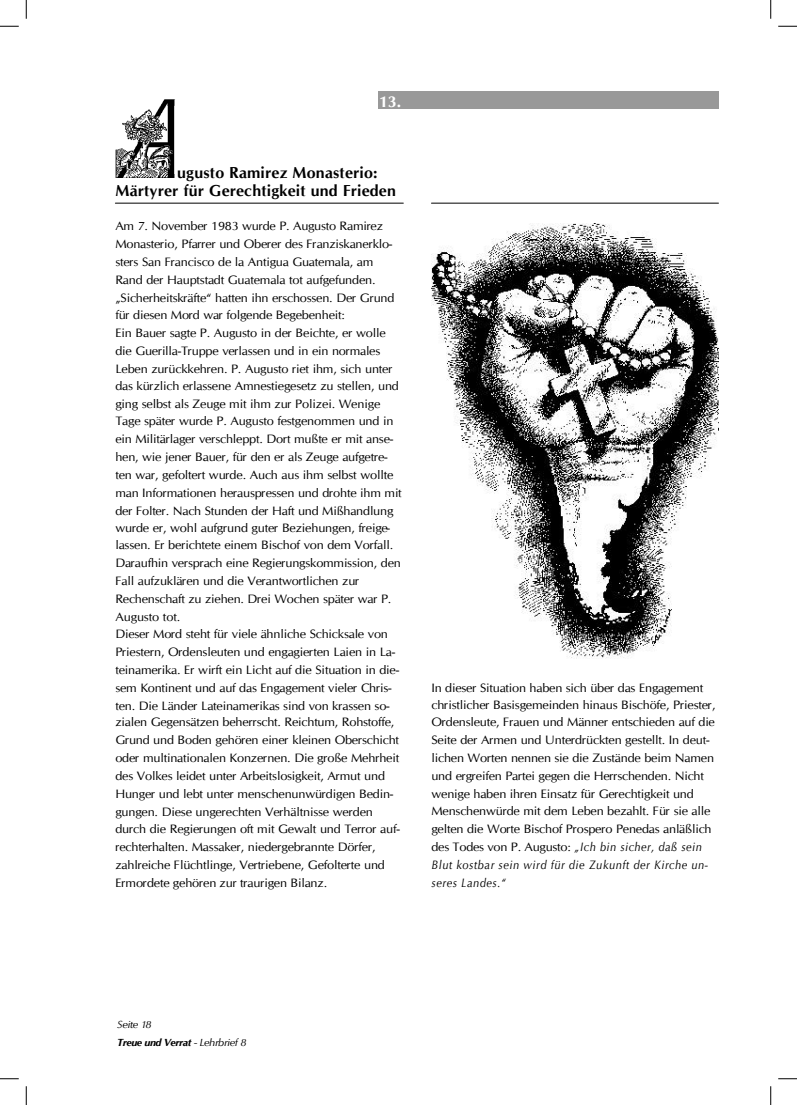
<style>
.page{position:relative;width:797px;height:1105px;background:#fff}
.page>*{position:absolute;margin:0;border:0;box-sizing:border-box;transform-origin:0 0}
.t1{font:700 16px/17.9px "CG Omega";letter-spacing:.01em;color:#000}
.t2{font:700 16px "CG Omega";color:#fff}
.t3{font:12.25px/17.8px "CG Omega";letter-spacing:-.02em;color:#000;scale:1.05 1}
.t4{font:italic 10.25px/17.8px "CG Omega";letter-spacing:-.04em;color:#000;scale:1.08 1}
.s1{font-style:italic}
.s2{font-weight:700}
</style>
<div class="page">
<div style="left:378px;top:91px;width:340px;height:17px;background:#999"></div>
<hr style="left:115px;top:203px;width:288px;height:1px;background:#000">
<hr style="left:431px;top:203px;width:287px;height:1px;background:#000">
<img style="left:115px;top:99px;width:60px;height:79px">
<img style="left:431px;top:224px;width:287px;height:435px">
<svg style="left:0;top:25px;width:19px;height:2px"></svg>
<svg style="left:778px;top:25px;width:19px;height:2px"></svg>
<svg style="left:0;top:1078px;width:19px;height:1px"></svg>
<svg style="left:778px;top:1078px;width:19px;height:1px"></svg>
<svg style="left:25px;top:0;width:2px;height:19px"></svg>
<svg style="left:25px;top:1086px;width:2px;height:19px"></svg>
<svg style="left:770px;top:0;width:1px;height:19px"></svg>
<svg style="left:770px;top:1086px;width:1px;height:19px"></svg>
<h1 class="t2" style="left:379px;top:92px;width:24px">13.</h1>
<h1 class="t1" style="left:115px;top:163px;width:282px;text-indent:62px">ugusto Ramirez Monasterio:<br>Märtyrer für Gerechtigkeit und Frieden</h1>
<p class="t3" style="left:115px;top:217px;width:274px">Am 7. November 1983 wurde P. Augusto Ramirez Monasterio, Pfarrer und Oberer des Franziskanerklo&shy;sters San Francisco de la Antigua Guatemala, am Rand der Hauptstadt Guatemala tot aufgefunden. „Sicherheitskräfte“ hatten ihn erschossen. Der Grund für diesen Mord war folgende Begebenheit:<br>Ein Bauer sagte P. Augusto in der Beichte, er wolle die Guerilla-Truppe verlassen und in ein normales Leben zurückkehren. P. Augusto riet ihm, sich unter das kürzlich erlassene Amnestiegesetz zu stellen, und ging selbst als Zeuge mit ihm zur Polizei. Wenige Tage später wurde P. Augusto festgenommen und in ein Militärlager verschleppt. Dort mußte er mit anse&shy;hen, wie jener Bauer, für den er als Zeuge aufgetre&shy;ten war, gefoltert wurde. Auch aus ihm selbst wollte man Informationen herauspressen und drohte ihm mit der Folter. Nach Stunden der Haft und Mißhandlung wurde er, wohl aufgrund guter Beziehungen, freige&shy;lassen. Er berichtete einem Bischof von dem Vorfall.<br>Daraufhin versprach eine Regierungskommission, den Fall aufzuklären und die Verantwortlichen zur Rechenschaft zu ziehen. Drei Wochen später war P.<br>Augusto tot.<br>Dieser Mord steht für viele ähnliche Schicksale von Priestern, Ordensleuten und engagierten Laien in La&shy;teinamerika. Er wirft ein Licht auf die Situation in die&shy;sem Kontinent und auf das Engagement vieler Chris&shy;ten. Die Länder Lateinamerikas sind von krassen so&shy;zialen Gegensätzen beherrscht. Reichtum, Rohstoffe, Grund und Boden gehören einer kleinen Oberschicht oder multinationalen Konzernen. Die große Mehrheit des Volkes leidet unter Arbeitslosigkeit, Armut und Hunger und lebt unter menschenunwürdigen Bedin&shy;gungen. Diese ungerechten Verhältnisse werden durch die Regierungen oft mit Gewalt und Terror auf&shy;rechterhalten. Massaker, niedergebrannte Dörfer, zahlreiche Flüchtlinge, Vertriebene, Gefolterte und Ermordete gehören zur traurigen Bilanz.</p>
<p class="t3" style="left:431px;top:679px;width:272px">In dieser Situation haben sich über das Engagement christlicher Basisgemeinden hinaus Bischöfe, Priester, Ordensleute, Frauen und Männer entschieden auf die Seite der Armen und Unterdrückten gestellt. In deut&shy;lichen Worten nennen sie die Zustände beim Namen und ergreifen Partei gegen die Herrschenden. Nicht wenige haben ihren Einsatz für Gerechtigkeit und Menschenwürde mit dem Leben bezahlt. Für sie alle gelten die Worte Bischof Prospero Penedas anläßlich des Todes von P. Augusto: <span class="s1">„Ich bin sicher, daß sein Blut kostbar sein wird für die Zukunft der Kirche un&shy;seres Landes.“</span></p>
<p class="t4" style="left:117px;top:1016px;width:121px">Seite 18<br><span class="s2">Treue und Verrat</span> - Lehrbrief 8</p>
</div>
